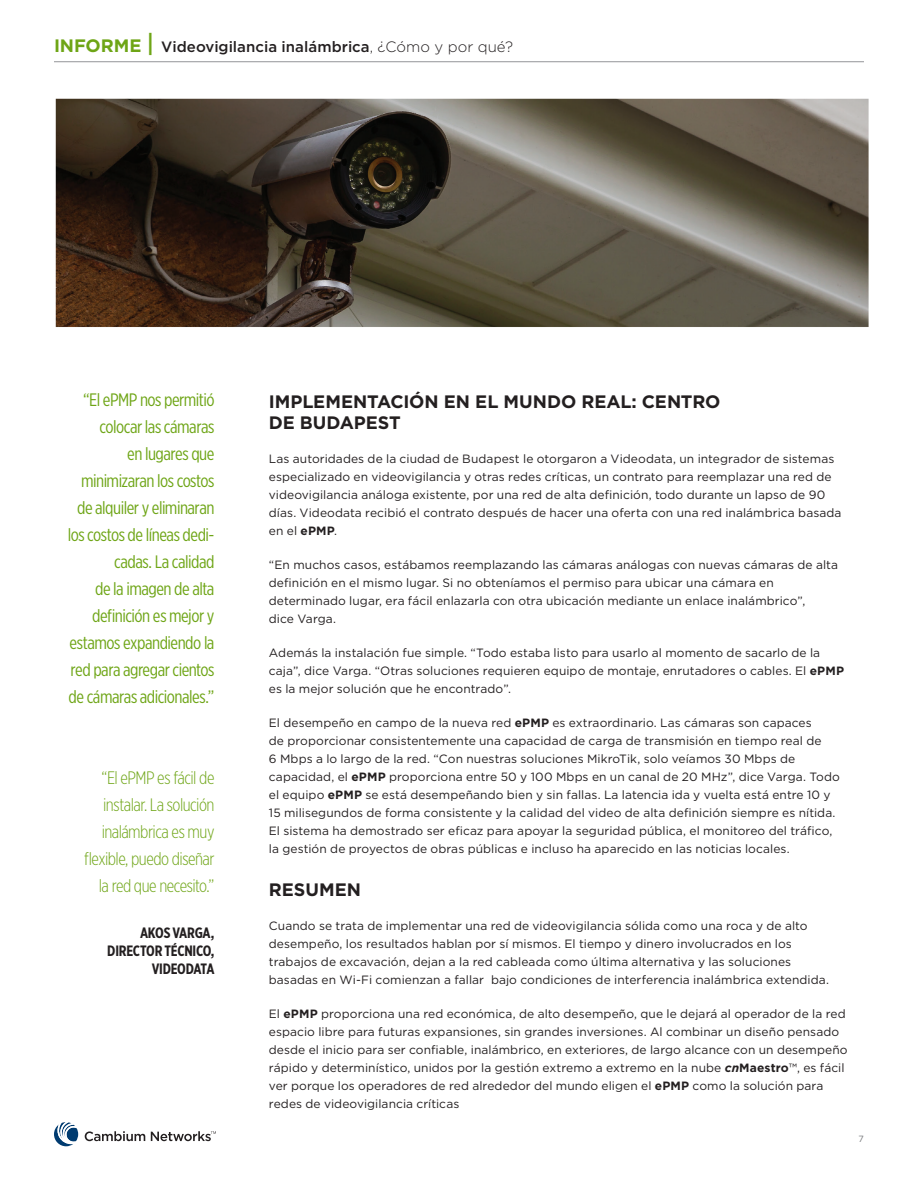
<style>
.page{position:relative;width:918px;height:1188px;background:#fff}
.page>*{position:absolute;margin:0;border:0;box-sizing:border-box;transform-origin:0 0}
.text{font:18px/27px "Gotham X Narrow";letter-spacing:-.025em;color:#6ea516;text-align:right}
.text-2{font:300 18px/27px "Gotham X Narrow";letter-spacing:-.025em;color:#6ea516;text-align:right}
.newSubhead{font:700 18px/21px "Gotham";letter-spacing:-.005em;color:#231f20}
.t1{font:500 15px "Gotham";color:#231f20}
.text-3{font:700 15px/18px "Gotham X Narrow";letter-spacing:-.02em;color:#231f20;text-align:right}
.newText{font:12px/18px "Gotham";letter-spacing:.005em;color:#231f20}
.t2{font:9px "Gotham";color:#76787b}
.s1{font-weight:700;font-size:18px;color:#6ea516}
.s2{font-size:24px;color:#6ea516}
.s3{font-weight:300}
.s4{font-weight:700}
.s5{font-weight:700;font-style:italic}
</style>
<div class="page">
<hr style="left:54px;top:61px;width:810px;height:1px;background:#939598">
<svg style="left:85px;top:1131px;width:60px;height:10px"></svg>
<svg style="left:151px;top:1131px;width:65px;height:10px"></svg>
<svg style="left:54px;top:1122px;width:24px;height:24px"></svg>
<img style="left:55px;top:98px;width:814px;height:229px">
<p class="t1" style="left:54px;top:37px;width:461px"><span class="s1">INFORME</span> <span class="s2">|</span> Videovigilancia inalámbrica<span class="s3">, ¿Cómo y por qué?</span></p>
<p class="text" style="left:68px;top:385px;width:148px">“El ePMP nos permitió colocar las cámaras<br>en lugares que minimizaran los costos de alquiler y eliminaran los costos de líneas dedi&shy;cadas. La calidad<br>de la imagen de alta definición es mejor y estamos expandiendo la red para agregar cientos de cámaras adicionales.”</p>
<p class="text-2" style="left:84px;top:763px;width:132px">“El ePMP es fácil de instalar. La solución inalámbrica es muy flexible, puedo diseñar la red que necesito.”</p>
<p class="text-3" style="left:107px;top:923px;width:109px">AKOS VARGA,<br>DIRECTOR TÉCNICO,<br>VIDEODATA</p>
<p class="newSubhead" style="left:269px;top:391px;width:453px">IMPLEMENTACIÓN EN EL MUNDO REAL: CENTRO<br>DE BUDAPEST</p>
<p class="newText" style="left:269px;top:449px;width:574px">Las autoridades de la ciudad de Budapest le otorgaron a Videodata, un integrador de sistemas especializado en videovigilancia y otras redes críticas, un contrato para reemplazar una red de videovigilancia análoga existente, por una red de alta definición, todo durante un lapso de 90 días. Videodata recibió el contrato después de hacer una oferta con una red inalámbrica basada en el <span class="s4">ePMP</span>.</p>
<p class="newText" style="left:269px;top:555px;width:571px">“En muchos casos, estábamos reemplazando las cámaras análogas con nuevas cámaras de alta definición en el mismo lugar. Si no obteníamos el permiso para ubicar una cámara en determinado lugar, era fácil enlazarla con otra ubicación mediante un enlace inalámbrico”,<br>dice Varga.</p>
<p class="newText" style="left:269px;top:644px;width:577px">Además la instalación fue simple. “Todo estaba listo para usarlo al momento de sacarlo de la caja”, dice Varga. “Otras soluciones requieren equipo de montaje, enrutadores o cables. El <span class="s4">ePMP </span>es la mejor solución que he encontrado”.</p>
<p class="newText" style="left:269px;top:714px;width:572px">El desempeño en campo de la nueva red <span class="s4">ePMP</span> es extraordinario. Las cámaras son capaces<br>de proporcionar consistentemente una capacidad de carga de transmisión en tiempo real de<br>6 Mbps a lo largo de la red. “Con nuestras soluciones MikroTik, solo veíamos 30 Mbps de capacidad, el <span class="s4">ePMP</span> proporciona entre 50 y 100 Mbps en un canal de 20 MHz”, dice Varga. Todo el equipo <span class="s4">ePMP</span> se está desempeñando bien y sin fallas. La latencia ida y vuelta está entre 10 y 15 milisegundos de forma consistente y la calidad del video de alta definición siempre es nítida.<br>El sistema ha demostrado ser eficaz para apoyar la seguridad pública, el monitoreo del tráfico, la gestión de proyectos de obras públicas e incluso ha aparecido en las noticias locales.</p>
<p class="newSubhead" style="left:269px;top:879px;width:94px">RESUMEN</p>
<p class="newText" style="left:269px;top:917px;width:562px">Cuando se trata de implementar una red de videovigilancia sólida como una roca y de alto desempeño, los resultados hablan por sí mismos. El tiempo y dinero involucrados en los trabajos de excavación, dejan a la red cableada como última alternativa y las soluciones basadas en Wi-Fi comienzan a fallar bajo condiciones de interferencia inalámbrica extendida.</p>
<p class="newText" style="left:269px;top:1005px;width:580px">El <span class="s4">ePMP</span> proporciona una red económica, de alto desempeño, que le dejará al operador de la red espacio libre para futuras expansiones, sin grandes inversiones. Al combinar un diseño pensado desde el inicio para ser confiable, inalámbrico, en exteriores, de largo alcance con un desempeño rápido y determinístico, unidos por la gestión extremo a extremo en la nube <span class="s5">cn</span><span class="s4">Maestro</span>™, es fácil ver porque los operadores de red alrededor del mundo eligen el <span class="s4">ePMP</span> como la solución para redes de videovigilancia críticas</p>
<p class="t2" style="left:859px;top:1133px;width:7px">7</p>
</div>
